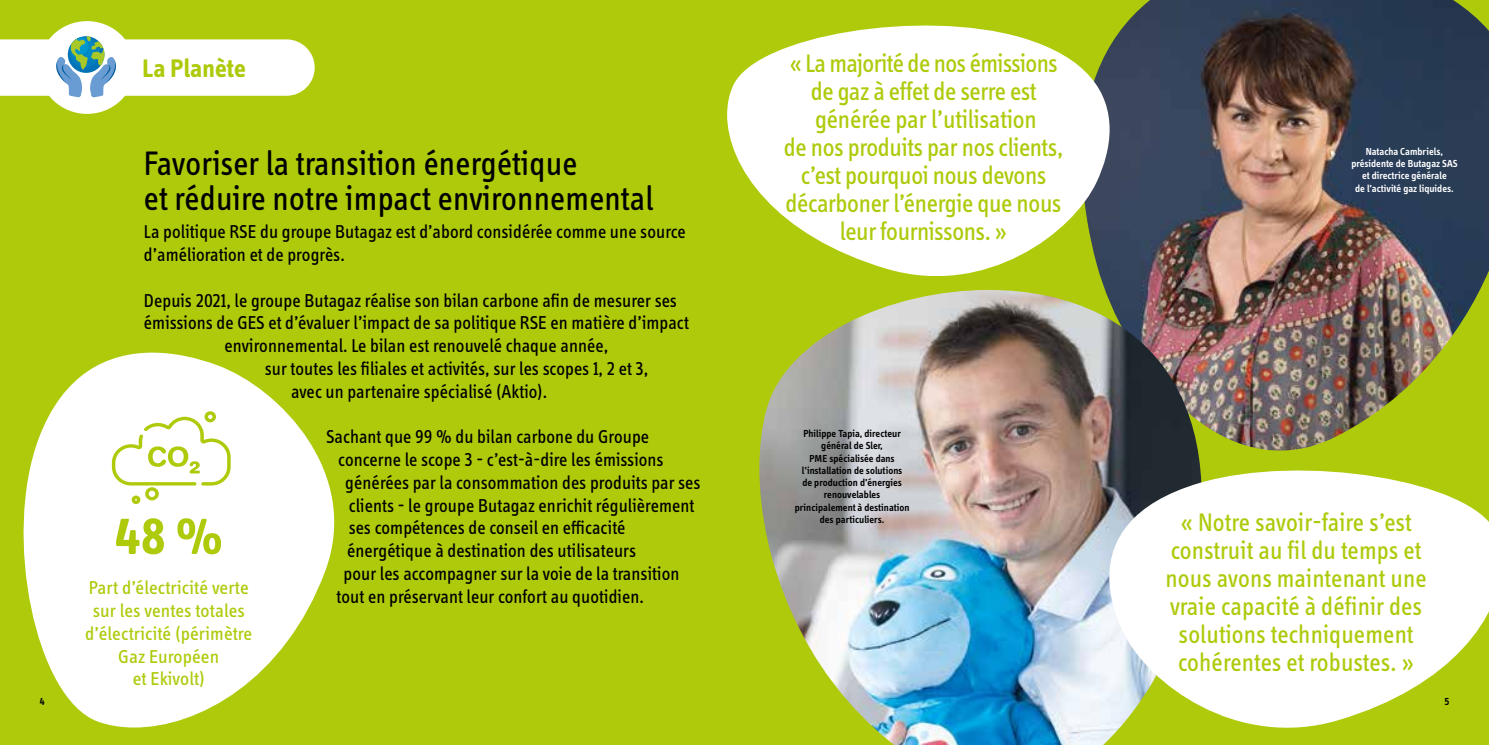
<style>
.page{position:relative;width:1489px;height:745px;background:#fff}
.page>*{position:absolute;margin:0;border:0;box-sizing:border-box;transform-origin:0 0}
.t1{font:700 52.5px "Info Display Pro";color:#afca0b}
.t2{font:35px/35px "Info Display OT";letter-spacing:.005em;color:#000;scale:.95 1}
.t3{font:26.25px/28px "Info Display OT";letter-spacing:-.015em;color:#afca0b;text-align:center;scale:.95 1}
.t4{font:700 26.25px "Info Display Pro";color:#afca0b}
.t5{font:19.25px/22.8px "Info Display OT";letter-spacing:.005em;color:#000;scale:.95 1}
.t6{font:19.25px/22.8px "Info Display OT";letter-spacing:.005em;color:#afca0b;text-align:center}
.t7{font:600 10.5px/12.2px "Info Display OT";letter-spacing:.005em;color:#000;text-align:center}
.t8{font:600 10.5px/12.2px "Info Display OT";letter-spacing:.005em;color:#fff;text-align:center}
</style>
<div class="page">
<div style="left:0;top:0;width:1488px;height:744px;background:#afca0b"></div>
<div style="left:39px;top:21px;width:96px;height:93px;background:#fff;border-radius:50%"></div>
<svg style="left:0;top:36px;width:315px;height:61px"></svg>
<svg style="left:23px;top:352px;width:312px;height:375px;fill:#fff"></svg>
<svg style="left:112px;top:411px;width:119px;height:92px"></svg>
<img style="left:1100px;top:0;width:388px;height:451px">
<img style="left:759px;top:290px;width:442px;height:454px">
<svg style="left:1109px;top:470px;width:379px;height:257px;fill:#fff"></svg>
<svg style="left:727px;top:26px;width:382px;height:250px;fill:#fff"></svg>
<h3 class="t4" style="left:143px;top:52px;width:104px">La Planète</h3>
<h2 class="t2" style="left:144px;top:145px;width:538px">Favoriser la transition énergétique<br>et réduire notre impact environnemental</h2>
<p class="t5" style="left:144px;top:220px;width:572px">La politique RSE du groupe Butagaz est d’abord considérée comme une source d’amélioration et de progrès.</p>
<p class="t5" style="left:144px;top:288px;width:562px">Depuis 2021, le groupe Butagaz réalise son bilan carbone afin de mesurer ses</p>
<p class="t5" style="left:144px;top:311px;width:575px">émissions de GES et d’évaluer l’impact de sa politique RSE en matière d’impact</p>
<p class="t5" style="left:224px;top:333px;width:405px">environnemental. Le bilan est renouvelé chaque année,</p>
<p class="t5" style="left:265px;top:356px;width:405px">sur toutes les filiales et activités, sur les scopes 1, 2 et 3,</p>
<p class="t5" style="left:291px;top:379px;width:271px">avec un partenaire spécialisé (Aktio).</p>
<p class="t5" style="left:326px;top:424px;width:341px">Sachant que 99 % du bilan carbone du Groupe</p>
<p class="t5" style="left:338px;top:447px;width:344px">concerne le scope 3 - c’est-à-dire les émissions</p>
<p class="t5" style="left:345px;top:470px;width:375px">générées par la consommation des produits par ses</p>
<p class="t5" style="left:349px;top:493px;width:365px">clients - le groupe Butagaz enrichit régulièrement</p>
<p class="t5" style="left:349px;top:515px;width:293px">ses compétences de conseil en efficacité</p>
<p class="t5" style="left:347px;top:538px;width:306px">énergétique à destination des utilisateurs</p>
<p class="t5" style="left:343px;top:561px;width:355px">pour les accompagner sur la voie de la transition</p>
<p class="t5" style="left:336px;top:584px;width:325px">tout en préservant leur confort au quotidien.</p>
<h1 class="t1" style="left:115px;top:504px;width:109px">48 %</h1>
<p class="t6" style="left:85px;top:575px;width:168px">Part d’électricité verte sur les ventes totales d’électricité (périmètre<br>Gaz Européen<br>et Ekivolt)</p>
<h3 class="t3" style="left:784px;top:48px;width:295px">« La majorité de nos émissions de gaz à effet de serre est générée par l’utilisation<br>de nos produits par nos clients, c’est pourquoi nous devons décarboner l’énergie que nous leur fournissons. »</h3>
<p class="t7" style="left:794px;top:427px;width:116px">Philippe Tapia, directeur général de Sler,<br>PME spécialisée dans l’installation de solutions<br>de production d’énergies renouvelables principalement à destination des particuliers.</p>
<p class="t8" style="left:1351px;top:145px;width:108px">Natacha Cambriels, présidente de Butagaz SAS et directrice générale<br>de l’activité gaz liquides.</p>
<h3 class="t3" style="left:1165px;top:507px;width:276px">« Notre savoir-faire s’est construit au fil du temps et nous avons maintenant une vraie capacité à définir des solutions techniquement cohérentes et robustes. »</h3>
<p class="t7" style="left:40px;top:695px;width:6px">4</p>
<p class="t7" style="left:1444px;top:695px;width:6px">5</p>
</div>
